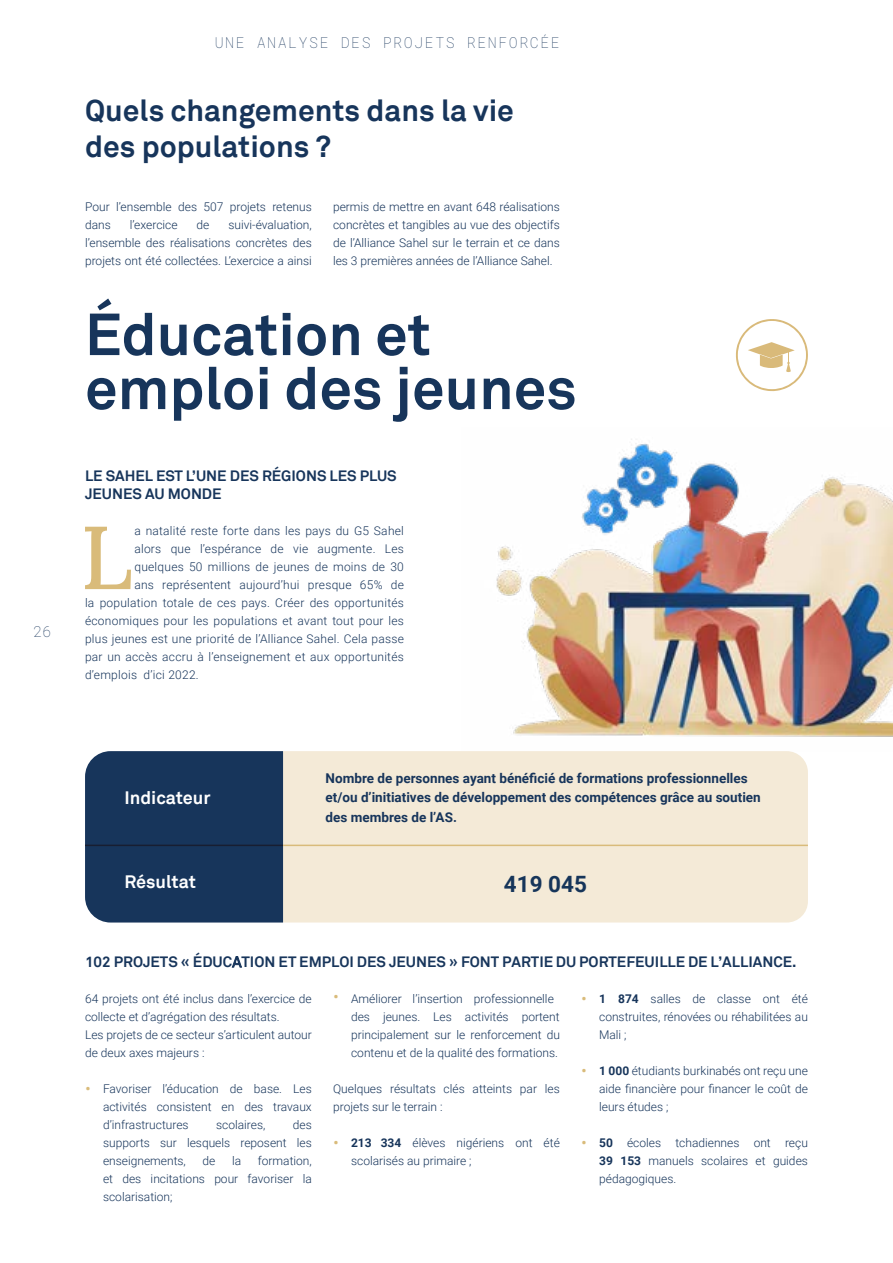
<style>
.page{position:relative;width:893px;height:1263px;background:#fff}
.page>*{position:absolute;margin:0;border:0;box-sizing:border-box;transform-origin:0 0}
.t1{font:500 89.1px "Lora";color:#d9bb7a}
.t2{font:700 58.5px/54px "Akkurat";color:#17355b}
.t3{font:700 30px/36px "Akkurat";color:#17355b}
.t4{font:700 22.5px "Roboto";color:#16355a}
.t5{font:700 18px "Akkurat";color:#fff}
.t6{font:700 15px/18px "Akkurat";color:#17355b}
.t7{font:100 15px "Roboto Mono";letter-spacing:.1em;color:#17355b}
.t8{font:700 13.5px/19.5px "Roboto";color:#17355b}
.t9{font:300 12px/18px "Roboto";color:#17355b;text-align:justify}
.t10{font:300 12px "Roboto";letter-spacing:.02em;color:#17355b}
.s1{font-weight:400}
.s2{font-size:18px;color:#d9bb7a}
.s3{font-weight:700}
</style>
<div class="page">
<hr style="left:892px;top:0;width:1px;height:1263px;background:#17355b">
<img style="left:496px;top:427px;width:397px;height:324px">
<div style="left:283px;top:751px;width:525px;height:171px;background:#f4ead7"></div>
<div style="left:85px;top:751px;width:198px;height:171px;background:#17355b"></div>
<hr style="left:85px;top:845px;width:198px;height:1px;background:#181e31">
<hr style="left:283px;top:845px;width:525px;height:1px;background:#d9bb7a">
<svg style="left:736px;top:319px;width:72px;height:72px"></svg>
<p class="t7" style="left:34px;top:621px;width:19px">26</p>
<p class="t7" style="left:215px;top:32px;width:347px">UNE ANALYSE DES PROJETS RENFORCÉE</p>
<p class="t3" style="left:85px;top:93px;width:430px">Quels changements dans la vie des populations ?</p>
<p class="t9" style="left:85px;top:197px;width:228px">Pour l’ensemble des 507 projets retenus dans</p>
<p class="t9" style="left:333px;top:197px;width:228px">permis de mettre en avant 648 réalisations concrètes et tangibles au vue des objectifs de l’Alliance Sahel sur le terrain et ce dans les 3 premières années de l’Alliance Sahel.</p>
<p class="t9" style="left:85px;top:215px;width:228px;text-indent:143px">suivi-évaluation, l’ensemble des réalisations concrètes des projets ont été collectées. L’exercice a ainsi</p>
<p class="t9" style="left:130px;top:215px;width:49px">l’exercice</p>
<p class="t9" style="left:197px;top:215px;width:14px">de</p>
<p class="t2" style="left:85px;top:308px;width:493px">Éducation et emploi des jeunes</p>
<p class="t6" style="left:85px;top:467px;width:313px">LE SAHEL EST L’UNE DES RÉGIONS LES PLUS<br>JEUNES AU MONDE</p>
<p class="t1" style="left:80px;top:490px;width:54px">L</p>
<p class="t10" style="left:134px;top:522px;width:271px">a natalité reste forte dans les pays du G5 Sahel</p>
<p class="t10" style="left:134px;top:540px;width:271px">alors que l’espérance de vie augmente. Les</p>
<p class="t10" style="left:134px;top:558px;width:271px">quelques 50 millions de jeunes de moins de 30</p>
<p class="t10" style="left:134px;top:576px;width:271px">ans représentent aujourd’hui presque 65% de</p>
<p class="t10" style="left:85px;top:594px;width:320px">la population totale de ces pays. Créer des opportunités</p>
<p class="t10" style="left:85px;top:612px;width:320px">économiques pour les populations et avant tout pour les</p>
<p class="t10" style="left:85px;top:630px;width:320px">plus jeunes est une priorité de l’Alliance Sahel. Cela passe</p>
<p class="t10" style="left:85px;top:648px;width:320px">par un accès accru à l’enseignement et aux opportunités</p>
<p class="t10" style="left:85px;top:666px;width:115px">d’emplois d’ici 2022.</p>
<p class="t5" style="left:124px;top:786px;width:88px">Indicateur</p>
<p class="t8" style="left:326px;top:767px;width:437px">Nombre de personnes ayant bénéficié de formations professionnelles et/ou d’initiatives de développement des compétences grâce au soutien des membres de l’AS.</p>
<p class="t5" style="left:124px;top:871px;width:73px">Résultat</p>
<p class="t4" style="left:504px;top:868px;width:85px">419 045</p>
<p class="t6" style="left:85px;top:953px;width:713px">102 PROJETS « ÉDUC<span class="s1">A</span>TION ET EMPLOI DES JEUNES » FONT PARTIE DU PORTEFEUILLE DE L’ALLIANCE.</p>
<p class="t9" style="left:85px;top:989px;width:228px">64 projets ont été inclus dans l’exercice de collecte et d’agrégation des résultats.</p>
<p class="t9" style="left:85px;top:1025px;width:228px">Les projets de ce secteur s’articulent autour de deux axes majeurs :</p>
<p class="t9" style="left:103px;top:1079px;width:210px;text-indent:-18px"><span class="s2">•</span> Favoriser l’éducation de base. Les activités consistent en des travaux d’infrastructures</p>
<p class="t9" style="left:103px;top:1115px;width:210px;text-indent:190px">des supports sur lesquels reposent les enseignements,</p>
<p class="t9" style="left:216px;top:1115px;width:51px">scolaires,</p>
<p class="t9" style="left:103px;top:1151px;width:210px;text-indent:155px">formation, et des incitations pour favoriser la scolarisation;</p>
<p class="t9" style="left:203px;top:1151px;width:14px">de</p>
<p class="t9" style="left:232px;top:1151px;width:11px">la</p>
<p class="t9" style="left:351px;top:989px;width:211px;text-align:left;text-indent:-18px"><span class="s2">•</span> Améliorer l’insertion professionnelle des jeunes. Les activités portent principalement sur le renforcement du contenu et de la qualité des formations.</p>
<p class="t9" style="left:333px;top:1079px;width:228px">Quelques résultats clés atteints par les projets sur le terrain :</p>
<p class="t9" style="left:351px;top:1133px;width:210px;text-indent:-18px"><span class="s2">•</span> <span class="s3">213 334</span> élèves nigériens ont été scolarisés au primaire ;</p>
<p class="t9" style="left:599px;top:989px;width:210px;text-indent:-18px"><span class="s2">•</span> <span class="s3">1 874</span> salles de classe ont été construites, rénovées ou réhabilitées au Mali ;</p>
<p class="t9" style="left:599px;top:1061px;width:210px;text-indent:-18px"><span class="s2">•</span> <span class="s3">1 000</span> étudiants burkinabés ont reçu une aide financière pour financer le coût de leurs études ;</p>
<p class="t9" style="left:599px;top:1133px;width:210px;text-indent:-18px"><span class="s2">•</span> <span class="s3">50</span> écoles tchadiennes ont reçu <span class="s3">39 153</span> manuels scolaires et guides pédagogiques.</p>
</div>
